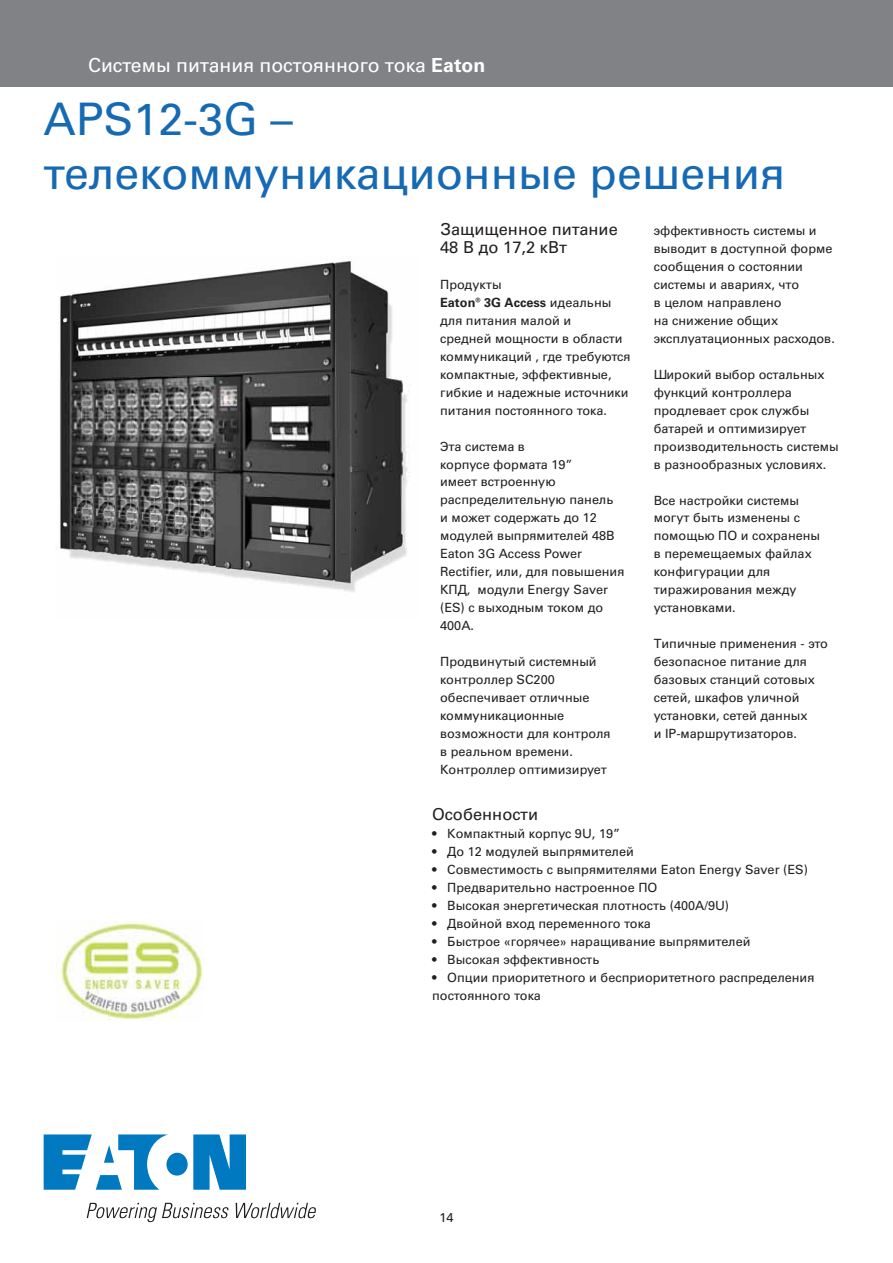
<style>
.page{position:relative;width:893px;height:1263px;background:#fff}
.page>*{position:absolute;margin:0;border:0;box-sizing:border-box;transform-origin:0 0}
.t1{font:44.85px/53.8px "Univers C";color:#166ab4}
.t2{font:19.5px "Univers C";color:#fff}
.t3{font:16.5px/18px "Univers C";color:#231f20}
.t4{font:12.75px/18px "Univers C";color:#231f20}
.s1{font-weight:700}
</style>
<div class="page">
<div style="left:0;top:1px;width:892px;height:86px;background:#808285"></div>
<svg style="left:44px;top:1134px;width:202px;height:56px"></svg>
<svg style="left:87px;top:1203px;width:229px;height:19px"></svg>
<img style="left:59px;top:261px;width:351px;height:331px">
<img style="left:56px;top:921px;width:148px;height:100px">
<h2 class="t2" style="left:88px;top:58px;width:399px">Системы питания постоянного тока <span class="s1">Eaton</span></h2>
<h1 class="t1" style="left:44px;top:95px;width:743px">APS12-3G – телекоммуникационные решения</h1>
<p class="t3" style="left:440px;top:222px;width:179px">Защищенное питание<br>48 В до 17,2 кВт</p>
<p class="t4" style="left:440px;top:277px;width:192px">Продукты<br><span class="s1">Eaton® 3G Access</span> идеальны для питания малой и<br>средней мощности в области коммуникаций , где требуются компактные, эффективные, гибкие и надежные источники питания постоянного тока.</p>
<p class="t4" style="left:440px;top:438px;width:186px">Эта система в<br>корпусе формата 19”<br>имеет встроенную распределительную панель<br>и может содержать до 12 модулей выпрямителей 48В<br>Eaton 3G Access Power<br>Rectifier, или, для повышения<br>КПД, модули Energy Saver (ES) с выходным током до<br>400A.</p>
<p class="t4" style="left:440px;top:653px;width:172px">Продвинутый системный контроллер SC200 обеспечивает отличные коммуникационные возможности для контроля в реальном времени.<br>Контроллер оптимизирует</p>
<p class="t4" style="left:653px;top:223px;width:183px">эффективность системы и выводит в доступной форме сообщения о состоянии системы и авариях, что<br>в целом направлено<br>на снижение общих эксплуатационных расходов.</p>
<p class="t4" style="left:653px;top:366px;width:187px">Широкий выбор остальных функций контроллера продлевает срок службы батарей и оптимизирует производительность системы в разнообразных условиях.</p>
<p class="t4" style="left:653px;top:492px;width:168px">Все настройки системы могут быть изменены с помощью ПО и сохранены в перемещаемых файлах конфигурации для тиражирования между установками.</p>
<p class="t4" style="left:653px;top:636px;width:176px">Типичные применения - это безопасное питание для базовых станций сотовых сетей, шкафов уличной установки, сетей данных<br>и IP-маршрутизаторов.</p>
<p class="t3" style="left:432px;top:807px;width:108px">Особенности</p>
<p class="t4" style="left:432px;top:826px;width:189px">• Компактный корпус 9U, 19”</p>
<p class="t4" style="left:432px;top:844px;width:203px">• До 12 модулей выпрямителей</p>
<p class="t4" style="left:432px;top:862px;width:377px">• Совместимость с выпрямителями Eaton Energy Saver (ES)</p>
<p class="t4" style="left:432px;top:879px;width:227px">• Предварительно настроенное ПО</p>
<p class="t4" style="left:432px;top:897px;width:298px">• Высокая энергетическая плотность (400А/9U)</p>
<p class="t4" style="left:432px;top:915px;width:220px">• Двойной вход переменного тока</p>
<p class="t4" style="left:432px;top:933px;width:320px">• Быстрое «горячее» наращивание выпрямителей</p>
<p class="t4" style="left:432px;top:951px;width:169px">• Высокая эффективность</p>
<p class="t4" style="left:432px;top:969px;width:384px">• Опции приоритетного и бесприоритетного распределения постоянного тока</p>
<p class="t4" style="left:439px;top:1210px;width:16px">14</p>
</div>
